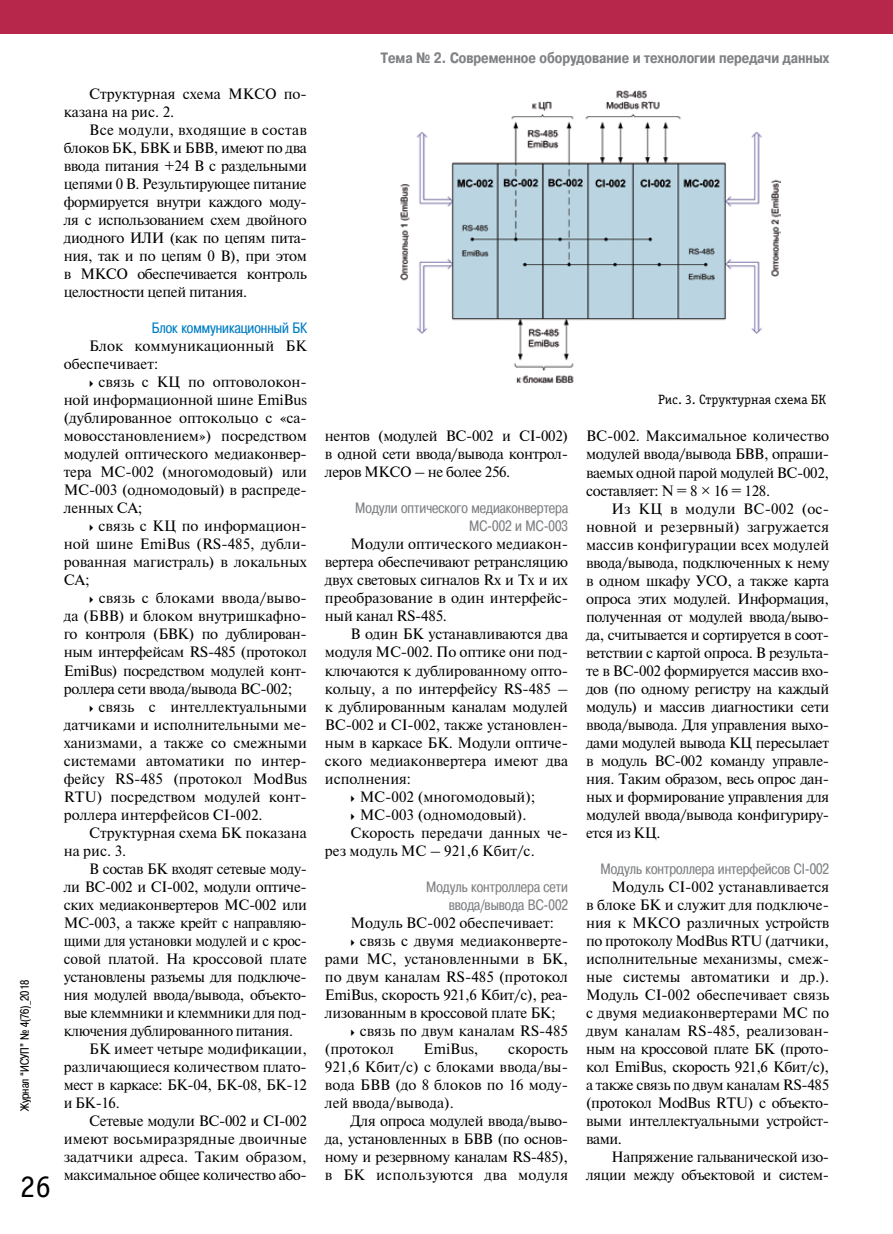
<style>
.page{position:relative;width:893px;height:1234px;background:#fff}
.page>*{position:absolute;margin:0;border:0;box-sizing:border-box;transform-origin:0 0}
.t1{font:31.5px "Officina Serif C";color:#000}
.t2{font:15px/18px "Newton";letter-spacing:-.01em;color:#000;text-align:justify}
.t3{font:15px/18px "Pragmatica Cond C";color:#808285;text-align:right}
.t4{font:15px "Newton";letter-spacing:.01em;color:#000}
.t5{font:15px "Newton";letter-spacing:-.01em;color:#000;scale:.95 1}
.t6{font:700 15px "Pragmatica Cond C";color:#808285}
.t7{font:15px "Pragmatica Cond C";color:#007dc5}
.t8{font:13.5px "Officina Serif C";color:#000}
.t9{font:12px "Pragmatica Cond C";color:#000}
</style>
<div class="page">
<div style="left:0;top:0;width:893px;height:34px;background:#b7274c"></div>
<img style="left:400px;top:90px;width:380px;height:294px">
<p class="t9" style="left:18px;top:1110px;width:133px;rotate:-90deg">Журнал “ИСУП” № 4(76)_2018</p>
<h1 class="t1" style="left:20px;top:1168px;width:33px">26</h1>
<p class="t2" style="left:64px;top:84px;width:245px;text-indent:26px">Структурная схема МКСО по&shy;казана на рис. 2.</p>
<p class="t2" style="left:64px;top:120px;width:245px;text-indent:26px">Все модули, входящие в состав блоков БК, БВК и БВВ, имеют по два ввода питания +24 В с раздельными цепями 0 В. Результирующее питание формируется внутри каждого моду&shy;ля с использованием схем двойного диодного ИЛИ (как по цепям пита&shy;ния, так и по цепям 0 В), при этом в МКСО обеспечивается контроль целостности цепей питания.</p>
<p class="t7" style="left:152px;top:319px;width:157px">Блок коммуникационный БК</p>
<p class="t2" style="left:64px;top:336px;width:245px;text-indent:26px">Блок коммуникационный БК обеспечивает:</p>
<p class="t2" style="left:64px;top:372px;width:245px;text-indent:35px">связь с КЦ по оптоволокон&shy;ной информационной шине EmiBus (дублированное оптокольцо с «са&shy;мовосстановлением») посредством модулей оптического медиаконвер&shy;тера MC‑002 (многомодовый) или МС‑003 (одномодовый) в распреде&shy;ленных СА;</p>
<p class="t2" style="left:64px;top:516px;width:245px;text-indent:35px">связь с КЦ по информацион&shy;ной шине EmiBus (RS‑485, дубли&shy;рованная магистраль) в локальных СА;</p>
<p class="t4" style="left:99px;top:587px;width:210px">связь с блоками ввода/выво-</p>
<p class="t2" style="left:64px;top:606px;width:245px">да (БВВ) и блоком внутришкафно-</p>
<p class="t2" style="left:64px;top:624px;width:245px">го контроля (БВК) по дублирован-</p>
<p class="t2" style="left:64px;top:642px;width:245px">ным интерфейсам RS‑485 (протокол</p>
<p class="t2" style="left:64px;top:660px;width:245px">EmiBus) посредством модулей конт-</p>
<p class="t2" style="left:64px;top:678px;width:230px">роллера сети ввода/вывода BC‑002;</p>
<p class="t2" style="left:99px;top:696px;width:210px">связь с интеллектуальными</p>
<p class="t2" style="left:64px;top:714px;width:245px">датчиками и исполнительными ме-</p>
<p class="t2" style="left:64px;top:732px;width:245px">ханизмами, а также со смежными</p>
<p class="t2" style="left:64px;top:750px;width:245px">системами автоматики по интер-</p>
<p class="t2" style="left:64px;top:768px;width:245px">фейсу RS‑485 (протокол ModBus</p>
<p class="t2" style="left:64px;top:786px;width:245px">RTU) посредством модулей конт-</p>
<p class="t2" style="left:64px;top:804px;width:200px">роллера интерфейсов CI‑002.</p>
<p class="t2" style="left:89px;top:822px;width:219px">Структурная схема БК показана</p>
<p class="t2" style="left:64px;top:840px;width:64px">на рис. 3.</p>
<p class="t2" style="left:89px;top:858px;width:219px">В состав БК входят сетевые моду-</p>
<p class="t2" style="left:64px;top:876px;width:245px">ли BC‑002 и CI‑002, модули оптиче-</p>
<p class="t2" style="left:64px;top:894px;width:245px">ских медиаконвертеров MC‑002 или</p>
<p class="t2" style="left:64px;top:912px;width:245px">МС‑003, а также крейт с направляю-</p>
<p class="t5" style="left:64px;top:929px;width:257px">щими для установки модулей и с крос-</p>
<p class="t5" style="left:64px;top:947px;width:257px">совой платой. На кроссовой плате</p>
<p class="t2" style="left:64px;top:966px;width:245px">установлены разъемы для подключе-</p>
<p class="t2" style="left:64px;top:984px;width:245px">ния модулей ввода/вывода, объекто-</p>
<p class="t2" style="left:64px;top:1002px;width:245px">вые клеммники и клеммники для под-</p>
<p class="t2" style="left:64px;top:1020px;width:231px">ключения дублированного питания.</p>
<p class="t2" style="left:89px;top:1038px;width:219px">БК имеет четыре модификации,</p>
<p class="t2" style="left:64px;top:1056px;width:245px">различающиеся количеством плато-</p>
<p class="t2" style="left:64px;top:1074px;width:245px">мест в каркасе: БК‑04, БК‑08, БК‑12</p>
<p class="t2" style="left:64px;top:1092px;width:57px">и БК‑16.</p>
<p class="t2" style="left:89px;top:1110px;width:219px">Сетевые модули BC‑002 и CI‑002</p>
<p class="t4" style="left:64px;top:1127px;width:245px">имеют восьмиразрядные двоичные</p>
<p class="t4" style="left:64px;top:1145px;width:245px">задатчики адреса. Таким образом,</p>
<p class="t2" style="left:64px;top:1164px;width:245px">максимальное общее количество або-</p>
<p class="t6" style="left:381px;top:50px;width:450px">Тема № 2. Современное оборудование и технологии передачи данных</p>
<p class="t2" style="left:325px;top:426px;width:245px">нентов (модулей BC‑002 и CI‑002) в одной сети ввода/вывода контрол&shy;леров МКСО – не более 256.</p>
<p class="t3" style="left:355px;top:499px;width:214px">Модули оптического медиаконвертера<br>МС‑002 и МС‑003</p>
<p class="t2" style="left:325px;top:534px;width:245px;text-indent:26px">Модули оптического медиакон&shy;вертера обеспечивают ретрансляцию двух световых сигналов Rx и Tx и их преобразование в один интерфейс&shy;ный канал RS‑485.</p>
<p class="t2" style="left:350px;top:624px;width:219px">В один БК устанавливаются два</p>
<p class="t2" style="left:325px;top:642px;width:245px">модуля MС‑002. По оптике они под-</p>
<p class="t2" style="left:325px;top:660px;width:245px">ключаются к дублированному опто-</p>
<p class="t2" style="left:325px;top:678px;width:245px">кольцу, а по интерфейсу RS‑485 –</p>
<p class="t2" style="left:325px;top:696px;width:245px">к дублированным каналам модулей</p>
<p class="t2" style="left:325px;top:714px;width:245px">BC‑002 и CI‑002, также установлен-</p>
<p class="t2" style="left:325px;top:732px;width:245px">ным в каркасе БК. Модули оптиче-</p>
<p class="t2" style="left:325px;top:750px;width:245px">ского медиаконвертера имеют два</p>
<p class="t2" style="left:325px;top:768px;width:88px">исполнения:</p>
<p class="t2" style="left:360px;top:786px;width:177px">MC‑002 (многомодовый);</p>
<p class="t2" style="left:360px;top:804px;width:168px">MC‑003 (одномодовый).</p>
<p class="t2" style="left:350px;top:822px;width:219px">Скорость передачи данных че-</p>
<p class="t2" style="left:325px;top:840px;width:211px">рез модуль MC – 921,6 Кбит/с.</p>
<p class="t3" style="left:426px;top:877px;width:143px">Модуль контроллера сети ввода/вывода BC‑002</p>
<p class="t2" style="left:350px;top:912px;width:205px">Модуль BC‑002 обеспечивает:</p>
<p class="t2" style="left:360px;top:930px;width:210px">связь c двумя медиаконверте-</p>
<p class="t2" style="left:325px;top:948px;width:245px">рами MC, установленными в БК,</p>
<p class="t2" style="left:325px;top:966px;width:245px">по двум каналам RS‑485 (протокол</p>
<p class="t2" style="left:325px;top:984px;width:245px">EmiBus, скорость 921,6 Кбит/с), реа-</p>
<p class="t2" style="left:325px;top:1002px;width:232px">лизованным в кроссовой плате БК;</p>
<p class="t2" style="left:360px;top:1020px;width:210px">связь по двум каналам RS‑485</p>
<p class="t2" style="left:325px;top:1038px;width:70px">(протокол</p>
<p class="t2" style="left:423px;top:1038px;width:56px">EmiBus,</p>
<p class="t2" style="left:325px;top:1038px;width:245px;text-indent:183px">скорость 921,6 Кбит/с) с блоками ввода/вы&shy;вода БВВ (до 8 блоков по 16 моду&shy;лей ввода/вывода).</p>
<p class="t2" style="left:325px;top:1110px;width:245px;text-indent:26px">Для опроса модулей ввода/выво&shy;да, установленных в БВВ (по основ&shy;ному и резервному каналам RS‑485), в БК используются два модуля</p>
<p class="t8" style="left:658px;top:392px;width:170px">Рис. 3. Структурная схема БК</p>
<p class="t2" style="left:586px;top:427px;width:245px">BC‑002. Максимальное количество модулей ввода/вывода БВВ, опраши&shy;ваемых одной парой модулей ВС‑002, составляет: N = 8 × 16 = 128.</p>
<p class="t2" style="left:586px;top:499px;width:245px;text-indent:26px">Из КЦ в модули BC‑002 (ос&shy;новной и резервный) загружается массив конфигурации всех модулей ввода/вывода, подключенных к нему в одном шкафу УСО, а также карта опроса этих модулей. Информация, полученная от модулей ввода/выво&shy;да, считывается и сортируется в соот&shy;ветствии с картой опроса. В результа&shy;те в ВС‑002 формируется массив вхо&shy;дов (по одному регистру на каждый модуль) и массив диагностики сети ввода/вывода. Для управления выхо&shy;дами модулей вывода КЦ пересылает в модуль BC‑002 команду управле&shy;ния. Таким образом, весь опрос дан&shy;ных и формирование управления для модулей ввода/вывода конфигуриру&shy;ется из КЦ.</p>
<p class="t3" style="left:600px;top:859px;width:230px">Модуль контроллера интерфейсов CI‑002</p>
<p class="t2" style="left:586px;top:877px;width:245px;text-indent:26px">Модуль CI‑002 устанавливается в блоке БК и служит для подключе&shy;ния к МКСО различных устройств по протоколу ModBus RTU (датчики, исполнительные механизмы, смеж&shy;ные системы автоматики и др.).<br>Модуль CI‑002 обеспечивает связь c двумя медиаконвертерами MC по двум каналам RS‑485, реализован&shy;ным на кроссовой плате БК (прото&shy;кол EmiBus, скорость 921,6 Кбит/с), а также связь по двум каналам RS‑485 (протокол ModBus RTU) с объекто&shy;выми интеллектуальными устройст&shy;вами.</p>
<p class="t2" style="left:586px;top:1147px;width:245px;text-align:right">Напряжение гальванической изо&shy;ляции между объектовой и систем-</p>
</div>
